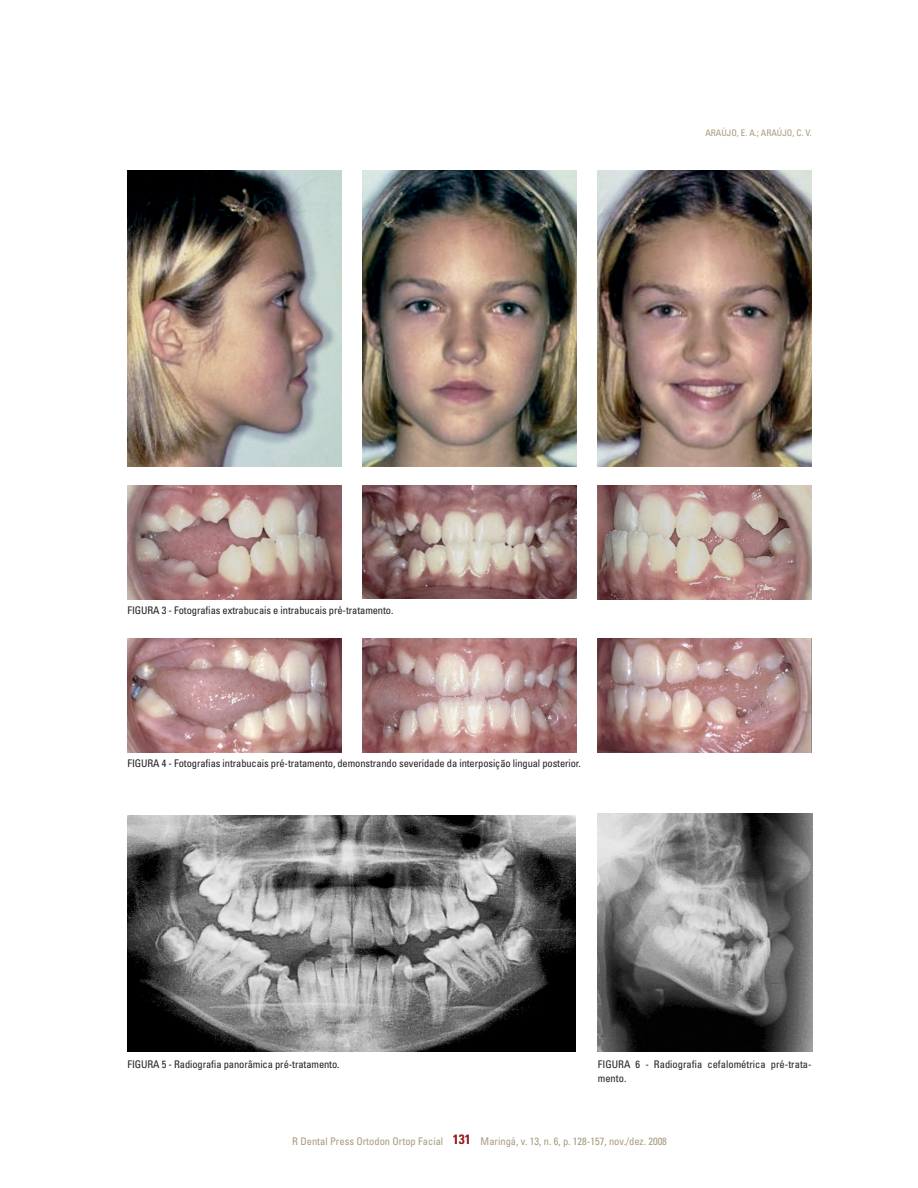
<style>
.page{position:relative;width:918px;height:1188px;background:#fff}
.page>*{position:absolute;margin:0;border:0;box-sizing:border-box;transform-origin:0 0}
.t1{font:condensed 10.5px/13.5px "Univers";letter-spacing:-.01em;color:#231f20}
.t2{font:condensed 10.5px "Univers";color:#a89b7d}
.t3{font:condensed 9px "Univers";color:#a89b7d}
.s1{font-weight:700;font-size:13.5px;color:#931b1a}
</style>
<div class="page">
<img style="left:128px;top:639px;width:213px;height:114px">
<img style="left:363px;top:639px;width:214px;height:113px">
<img style="left:598px;top:639px;width:214px;height:114px">
<img style="left:128px;top:485px;width:213px;height:114px">
<img style="left:363px;top:485px;width:214px;height:113px">
<img style="left:598px;top:485px;width:214px;height:114px">
<img style="left:128px;top:170px;width:213px;height:297px">
<img style="left:363px;top:170px;width:214px;height:297px">
<img style="left:598px;top:170px;width:214px;height:297px">
<img style="left:128px;top:815px;width:447px;height:236px">
<img style="left:598px;top:813px;width:214px;height:238px">
<p class="t3" style="left:705px;top:128px;width:108px">Araújo, E. A.; Araújo, C. V.</p>
<p class="t1" style="left:128px;top:603px;width:267px">FI GU RA 3 - Fotografias extrabucais e intrabucais pré-tratamento.</p>
<p class="t1" style="left:128px;top:757px;width:455px">FI GU RA 4 - Fotografias intrabucais pré-tratamento, demonstrando severidade da interposição lingual posterior.</p>
<p class="t1" style="left:128px;top:1058px;width:214px">FI GU RA 5 - Radiografia panorâmica pré-tratamento.</p>
<p class="t1" style="left:598px;top:1058px;width:215px">FI GU RA 6 - Radiografia cefalométrica pré-trata&shy;mento.</p>
<p class="t2" style="left:292px;top:1134px;width:376px">R Dental Press Ortodon Ortop Facial <span class="s1">131</span> Maringá, v. 13, n. 6, p. 128-157, nov./dez. 2008</p>
</div>
